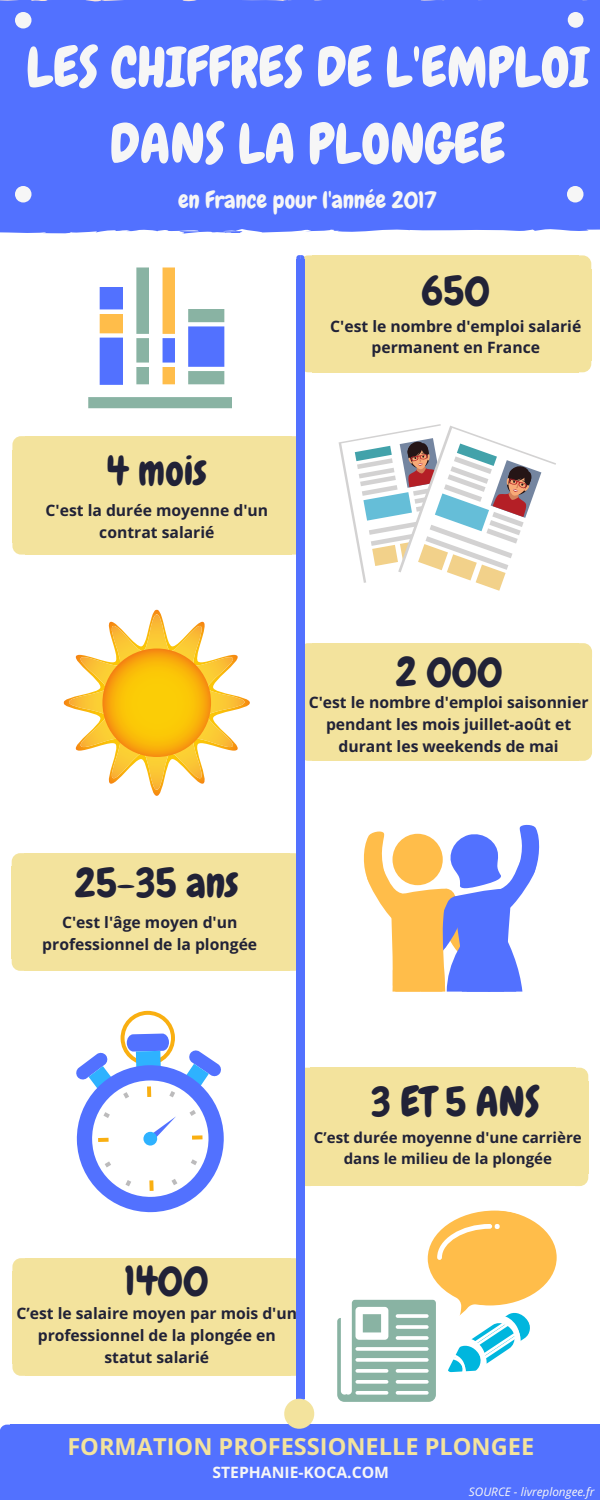
<style>
.page{position:relative;width:600px;height:1500px;background:#fff}
.page>*{position:absolute;margin:0;border:0;box-sizing:border-box;transform-origin:0 0}
.t1{font:55px/76.5px "Chewy";color:#f6f6f6;text-align:center}
.t2{font:41.3px "Chewy";color:#212237}
.t3{font:700 23.6px "Open Sans";color:#f3e39d}
.t4{font:23.6px "Chewy";color:#f6f6f6}
.t5{font:700 15.7px/21.8px "Open Sans";color:#212237;text-align:center}
.t6{font:700 15.7px "Open Sans";color:#f6f6f6}
.t7{font:700 15.1px/21px "Open Sans";color:#212237;text-align:center}
.t8{font:italic 11.8px "Open Sans";color:#f6f6f6}
</style>
<div class="page">
<svg style="left:290px;top:853px;width:6px;height:10px"></svg>
<div style="left:18px;top:863px;width:284px;height:100px;background:#f3e39d"></div>
<div style="left:24px;top:853px;width:266px;height:14px;background:#f3e39d"></div>
<svg style="left:12px;top:853px;width:12px;height:14px"></svg>
<div style="left:12px;top:867px;width:13px;height:92px;background:#f3e39d"></div>
<div style="left:24px;top:959px;width:266px;height:12px;background:#f3e39d"></div>
<svg style="left:12px;top:959px;width:12px;height:12px"></svg>
<svg style="left:290px;top:963px;width:6px;height:8px"></svg>
<svg style="left:291px;top:436px;width:5px;height:10px"></svg>
<div style="left:19px;top:446px;width:284px;height:101px;background:#f3e39d"></div>
<div style="left:25px;top:436px;width:266px;height:14px;background:#f3e39d"></div>
<svg style="left:12px;top:436px;width:13px;height:14px"></svg>
<div style="left:12px;top:450px;width:14px;height:93px;background:#f3e39d"></div>
<div style="left:25px;top:542px;width:266px;height:13px;background:#f3e39d"></div>
<svg style="left:12px;top:543px;width:13px;height:12px"></svg>
<svg style="left:291px;top:547px;width:5px;height:8px"></svg>
<svg style="left:291px;top:1258px;width:5px;height:10px"></svg>
<div style="left:19px;top:1268px;width:284px;height:100px;background:#f3e39d"></div>
<div style="left:25px;top:1258px;width:266px;height:14px;background:#f3e39d"></div>
<svg style="left:12px;top:1258px;width:13px;height:14px"></svg>
<div style="left:12px;top:1272px;width:14px;height:92px;background:#f3e39d"></div>
<div style="left:25px;top:1363px;width:266px;height:13px;background:#f3e39d"></div>
<svg style="left:12px;top:1364px;width:13px;height:12px"></svg>
<svg style="left:291px;top:1368px;width:5px;height:8px"></svg>
<div style="left:0;top:0;width:600px;height:234px;background:#5271ff"></div>
<svg style="left:579px;top:255px;width:12px;height:10px"></svg>
<div style="left:306px;top:265px;width:285px;height:100px;background:#f3e39d"></div>
<div style="left:312px;top:255px;width:267px;height:14px;background:#f3e39d"></div>
<div style="left:300px;top:269px;width:13px;height:91px;background:#f3e39d"></div>
<div style="left:312px;top:360px;width:267px;height:12px;background:#f3e39d"></div>
<svg style="left:304px;top:360px;width:8px;height:12px"></svg>
<svg style="left:579px;top:365px;width:12px;height:7px"></svg>
<svg style="left:579px;top:643px;width:13px;height:14px"></svg>
<div style="left:579px;top:657px;width:13px;height:92px;background:#f3e39d"></div>
<div style="left:306px;top:653px;width:285px;height:100px;background:#f3e39d"></div>
<div style="left:312px;top:643px;width:267px;height:14px;background:#f3e39d"></div>
<svg style="left:304px;top:643px;width:8px;height:14px"></svg>
<div style="left:300px;top:657px;width:13px;height:92px;background:#f3e39d"></div>
<div style="left:312px;top:748px;width:267px;height:13px;background:#f3e39d"></div>
<svg style="left:304px;top:748px;width:8px;height:13px"></svg>
<svg style="left:579px;top:749px;width:13px;height:12px"></svg>
<svg style="left:576px;top:1068px;width:12px;height:9px"></svg>
<div style="left:304px;top:1077px;width:284px;height:101px;background:#f3e39d"></div>
<div style="left:310px;top:1068px;width:266px;height:14px;background:#f3e39d"></div>
<svg style="left:304px;top:1068px;width:6px;height:13px"></svg>
<svg style="left:304px;top:1081px;width:1px;height:93px"></svg>
<div style="left:310px;top:1174px;width:266px;height:12px;background:#f3e39d"></div>
<svg style="left:304px;top:1174px;width:6px;height:12px"></svg>
<svg style="left:576px;top:1178px;width:12px;height:8px"></svg>
<hr style="left:300px;top:259px;width:4px;height:1140px;background:#5271ff">
<svg style="left:296px;top:255px;width:16px;height:14px"></svg>
<div style="left:296px;top:259px;width:5px;height:1140px;background:#5271ff"></div>
<div style="left:0;top:1433px;width:600px;height:67px;background:#5271ff"></div>
<div style="left:11px;top:1425px;width:589px;height:12px;background:#5271ff"></div>
<svg style="left:0;top:1425px;width:11px;height:8px"></svg>
<svg style="left:337px;top:1210px;width:220px;height:192px"></svg>
<svg style="left:284px;top:1399px;width:30px;height:30px"></svg>
<svg style="left:15px;top:12px;width:17px;height:16px"></svg>
<svg style="left:15px;top:186px;width:17px;height:16px"></svg>
<svg style="left:567px;top:186px;width:17px;height:16px"></svg>
<svg style="left:568px;top:12px;width:16px;height:16px"></svg>
<svg style="left:88px;top:267px;width:144px;height:142px"></svg>
<svg style="left:64px;top:610px;width:186px;height:186px"></svg>
<svg style="left:102px;top:649px;width:109px;height:108px;background:#f9b709"></svg>
<svg style="left:76px;top:1010px;width:148px;height:203px"></svg>
<div style="left:143px;top:1132px;width:14px;height:14px;background:#2eb2ff;border-radius:50%"></div>
<svg style="left:363px;top:824px;width:177px;height:168px"></svg>
<svg style="left:339px;top:424px;width:210px;height:167px"></svg>
<h1 class="t1" style="left:26px;top:29px;width:565px">LES CHIFFRES DE L'EMPLOI<br>DANS LA PLONGEE</h1>
<h3 class="t4" style="left:178px;top:185px;width:260px">en France pour l'année 2017</h3>
<h2 class="t2" style="left:421px;top:265px;width:70px">650</h2>
<h2 class="t2" style="left:107px;top:444px;width:102px">4 mois</h2>
<p class="t5" style="left:46px;top:499px;width:224px">C'est la durée moyenne d'un contrat salarié</p>
<p class="t5" style="left:330px;top:315px;width:253px">C'est le nombre d'emploi salarié permanent en France</p>
<h2 class="t2" style="left:75px;top:857px;width:165px">25-35 ans</h2>
<p class="t5" style="left:42px;top:911px;width:216px">C'est l'âge moyen d'un professionnel de la plongée</p>
<h2 class="t2" style="left:396px;top:646px;width:108px">2 000</h2>
<p class="t5" style="left:309px;top:691px;width:281px">C'est le nombre d'emploi saisonnier pendant les mois juillet-août et durant les weekends de mai</p>
<h2 class="t2" style="left:371px;top:1076px;width:170px">3 ET 5 ANS</h2>
<p class="t7" style="left:314px;top:1127px;width:269px">C’est durée moyenne d'une carrière dans le milieu de la plongée</p>
<h2 class="t2" style="left:125px;top:1254px;width:85px">1400</h2>
<p class="t5" style="left:16px;top:1302px;width:282px">C’est le salaire moyen par mois d'un professionnel de la plongée en statut salarié</p>
<h3 class="t3" style="left:67px;top:1430px;width:468px">FORMATION PROFESSIONELLE PLONGEE</h3>
<p class="t6" style="left:212px;top:1461px;width:178px">STEPHANIE-KOCA.COM</p>
<p class="t8" style="left:469px;top:1484px;width:127px">SOURCE - livreplongee.fr</p>
</div>
